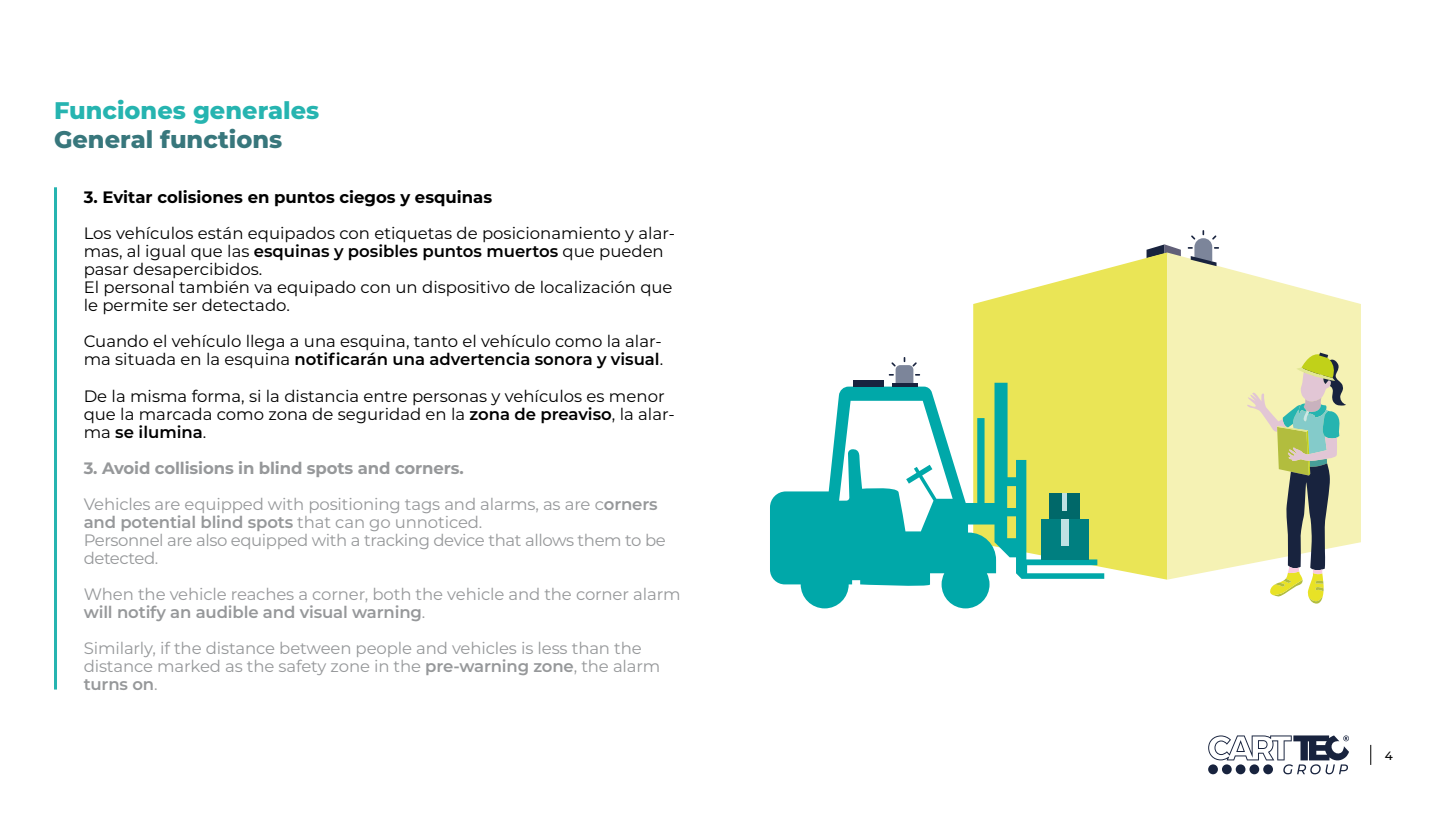
<style>
.page{position:relative;width:1446px;height:813px;background:#fff}
.page>*{position:absolute;margin:0;border:0;box-sizing:border-box;transform-origin:0 0}
.t1{font:800 24px "Montserrat";color:#26b4b0}
.t2{font:800 24px "Montserrat";color:#38777c}
.t3{font:16.5px/18px "Montserrat";color:#000}
.t4{font:16.5px/18px "Montserrat";letter-spacing:-.01em;color:#96989a}
.t5{font:700 16.5px "Montserrat";color:#000}
.t6{font:500 12px "Montserrat";color:#000}
.s1{font-weight:600}
.s2{font-weight:700}
</style>
<div class="page">
<svg style="left:1370px;top:744px;width:1px;height:20px"></svg>
<svg style="left:1208px;top:735px;width:141px;height:39px"></svg>
<hr style="left:54px;top:187px;width:3px;height:502px;background:#26b4b0">
<svg style="left:1146px;top:244px;width:35px;height:8px"></svg>
<svg style="left:973px;top:252px;width:194px;height:327px;background:#ece86e"></svg>
<svg style="left:1167px;top:252px;width:194px;height:327px;background:#f6f3be"></svg>
<svg style="left:1187px;top:230px;width:32px;height:36px"></svg>
<svg style="left:1244px;top:352px;width:102px;height:251px;background:#c8cda4"></svg>
<svg style="left:770px;top:382px;width:334px;height:226px"></svg>
<div style="left:1041px;top:518px;width:47px;height:41px;background:#007f80"></div>
<div style="left:1061px;top:518px;width:7px;height:27px;background:#bee1e3"></div>
<div style="left:1049px;top:493px;width:30px;height:25px;background:#006869"></div>
<div style="left:1062px;top:493px;width:5px;height:17px;background:#bee1e3"></div>
<div style="left:853px;top:380px;width:31px;height:6px;background:#18233e"></div>
<svg style="left:889px;top:357px;width:31px;height:29px"></svg>
<h1 class="t1" style="left:54px;top:93px;width:267px">Funciones generales</h1>
<h1 class="t2" style="left:54px;top:122px;width:230px">General functions</h1>
<p class="t5" style="left:84px;top:185px;width:410px">3. Evitar colisiones en puntos ciegos y esquinas</p>
<p class="t3" style="left:84px;top:224px;width:593px">Los vehículos están equipados con etiquetas de posicionamiento y alar&shy;mas, al igual que las <span class="s1">esquinas y posibles puntos muertos</span> que pueden pasar desapercibidos.<br>El personal también va equipado con un dispositivo de localización que le permite ser detectado.</p>
<p class="t3" style="left:84px;top:332px;width:581px">Cuando el vehículo llega a una esquina, tanto el vehículo como la alar&shy;ma situada en la esquina <span class="s1">notificarán una advertencia sonora y visual</span>.</p>
<p class="t3" style="left:84px;top:386px;width:593px">De la misma forma, si la distancia entre personas y vehículos es menor que la marcada como zona de seguridad en la <span class="s1">zona de preaviso</span>, la alar&shy;ma <span class="s1">se ilumina</span>.</p>
<p class="t4" style="left:84px;top:449px;width:575px;line-height:36px"><span class="s2">3. Avoid collisions in blind spots and corners.<br></span>Vehicles are equipped with positioning tags and alarms, as are c<span class="s1">orners</span></p>
<p class="t4" style="left:84px;top:512px;width:584px"><span class="s1">and potential blind spots</span> that can go unnoticed.<br>Personnel are also equipped with a tracking device that allows them to be detected.</p>
<p class="t4" style="left:84px;top:584px;width:598px">When the vehicle reaches a corner, both the vehicle and the corner alarm <span class="s1">will notify an audible and visual warning</span>.</p>
<p class="t4" style="left:84px;top:638px;width:578px">Similarly, if the distance between people and vehicles is less than the distance marked as the safety zone in the <span class="s1">pre-warning zone</span>, the alarm <span class="s1">turns on</span>.</p>
<p class="t6" style="left:1384px;top:747px;width:10px">4</p>
</div>
